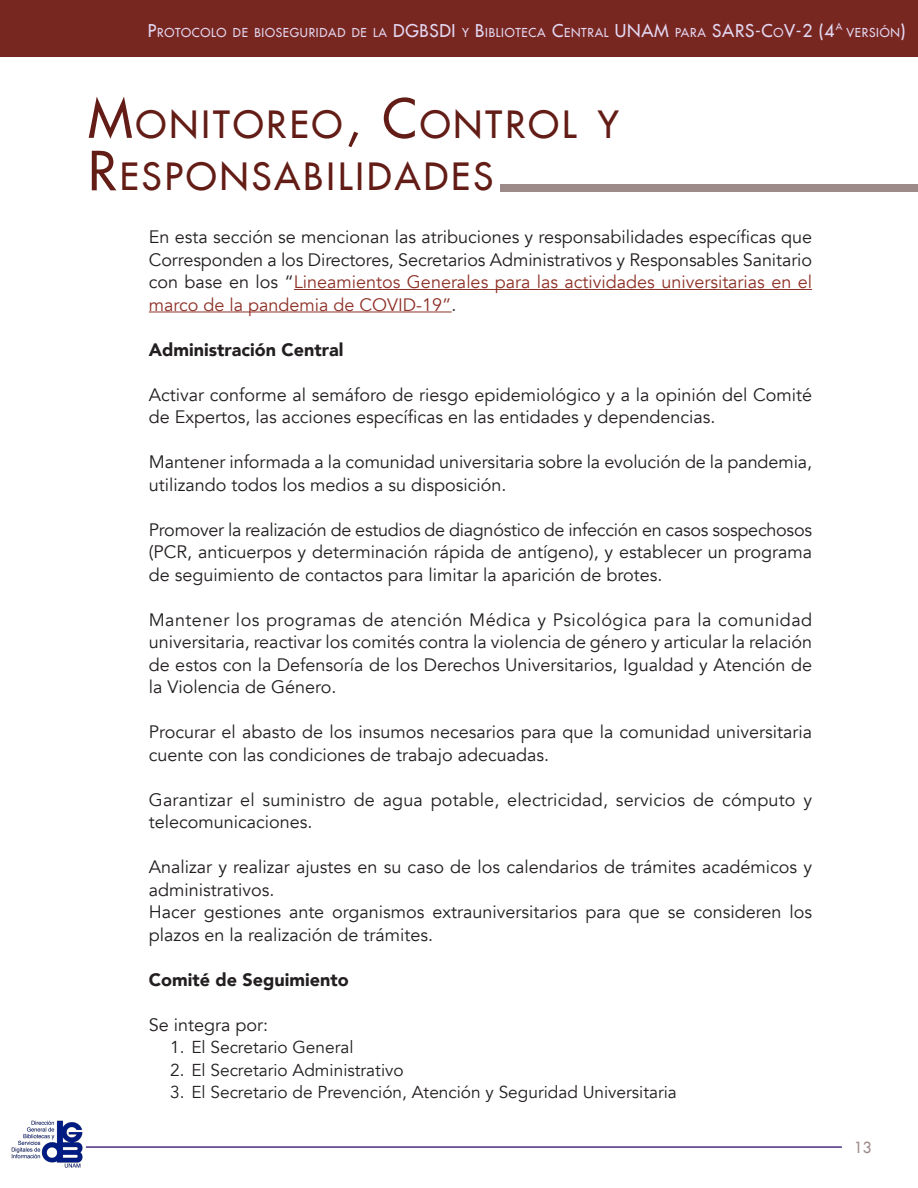
<style>
.page{position:relative;width:918px;height:1188px;background:#fff}
.page>*{position:absolute;margin:0;border:0;box-sizing:border-box;transform-origin:0 0}
.Titulo_Capitulo{font:36.75px "Futura LT";letter-spacing:.085em;color:#631d16}
.Cuerpo_de_texto{font:18px/22.5px "Avenir";color:#231f20}
.Cuerpo_de_texto-2{font:900 18px "Avenir";color:#231f20}
.t1{font:17.25px "Avenir";color:#231f20}
.t2{font:17.25px "Futura LT";color:#e3d7f2}
.t3{font:15px "Futura LT";color:#9c8b88}
.t4{font:12.15px "Futura LT";letter-spacing:.055em;color:#e3d7f2}
.t5{font:9.45px "Futura LT";color:#e3d7f2}
.s1{font-size:17.25px}
.s2{font-size:12.15px}
.s3{font-size:52.5px}
.s4{color:#8e3228}
</style>
<div class="page">
<hr style="left:86px;top:1146px;width:756px;height:2px;background:#492d80">
<img style="left:11px;top:1120px;width:72px;height:48px">
<div style="left:0;top:0;width:918px;height:56px;background:#782720"></div>
<hr style="left:294px;top:289px;width:518px;height:1px;background:#8e3228">
<hr style="left:149px;top:312px;width:303px;height:1px;background:#8e3228">
<div style="left:501px;top:184px;width:417px;height:7px;background:#9c8b88"></div>
<p class="t5" style="left:836px;top:21px;width:8px">A</p>
<p class="t4" style="left:148px;top:25px;width:257px"><span class="s1">P</span>ROTOCOLO DE BIOSEGURIDAD DE LA <span class="s1">DGBSDI</span></p>
<p class="t4" style="left:462px;top:25px;width:167px">Y <span class="s1">B</span>IBLIOTECA <span class="s1">C</span>ENTRAL <span class="s1">UNA</span></p>
<p class="t2" style="left:654px;top:20px;width:70px">M <span class="s2">PARA</span> SARS</p>
<p class="t2" style="left:755px;top:20px;width:152px">-C<span class="s2">O</span>V-2 (4 <span class="s2">VERSIÓN</span>)</p>
<p class="Titulo_Capitulo" style="left:88px;top:100px;width:532px"><span class="s3">M</span>ONITOREO<span class="s3">, C</span>ONTROL Y</p>
<p class="Titulo_Capitulo" style="left:88px;top:153px;width:407px"><span class="s3">R</span>ESPONSABILIDADES</p>
<p class="Cuerpo_de_texto" style="left:149px;top:226px;width:665px;text-align:justify">En esta sección se mencionan las atribuciones y responsabilidades específicas que Corresponden a los Directores, Secretarios Administrativos y Responsables Sanitario con base en los “<span class="s4">Lineamientos Generales para las actividades universitarias en el marco de la pandemia de COVID-19”</span>.</p>
<p class="Cuerpo_de_texto-2" style="left:149px;top:334px;width:196px">Administración Central</p>
<p class="Cuerpo_de_texto" style="left:149px;top:384px;width:665px">Activar conforme al semáforo de riesgo epidemiológico y a la opinión del Comité de Expertos, las acciones específicas en las entidades y dependencias.</p>
<p class="Cuerpo_de_texto" style="left:149px;top:451px;width:665px">Mantener informada a la comunidad universitaria sobre la evolución de la pandemia, utilizando todos los medios a su disposición.</p>
<p class="Cuerpo_de_texto" style="left:149px;top:519px;width:665px;text-align:justify">Promover la realización de estudios de diagnóstico de infección en casos sospechosos (PCR, anticuerpos y determinación rápida de antígeno), y establecer un programa de seguimiento de contactos para limitar la aparición de brotes.</p>
<p class="Cuerpo_de_texto" style="left:149px;top:609px;width:665px;text-align:justify">Mantener los programas de atención Médica y Psicológica para la comunidad universitaria, reactivar los comités contra la violencia de género y articular la relación de estos con la Defensoría de los Derechos Universitarios, Igualdad y Atención de la Violencia de Género.</p>
<p class="Cuerpo_de_texto" style="left:149px;top:721px;width:665px">Procurar el abasto de los insumos necesarios para que la comunidad universitaria cuente con las condiciones de trabajo adecuadas.</p>
<p class="Cuerpo_de_texto" style="left:149px;top:789px;width:665px">Garantizar el suministro de agua potable, electricidad, servicios de cómputo y telecomunicaciones.</p>
<p class="Cuerpo_de_texto" style="left:149px;top:856px;width:665px">Analizar y realizar ajustes en su caso de los calendarios de trámites académicos y administrativos.</p>
<p class="Cuerpo_de_texto" style="left:149px;top:901px;width:665px">Hacer gestiones ante organismos extrauniversitarios para que se consideren los plazos en la realización de trámites.</p>
<p class="Cuerpo_de_texto-2" style="left:149px;top:964px;width:201px">Comité de Seguimiento</p>
<p class="Cuerpo_de_texto" style="left:149px;top:1014px;width:121px">Se integra por:</p>
<p class="t1" style="left:170px;top:1037px;width:185px">1. El Secretario General</p>
<p class="t1" style="left:170px;top:1059px;width:235px">2. El Secretario Administrativo</p>
<p class="t1" style="left:170px;top:1082px;width:508px">3. El Secretario de Prevención, Atención y Seguridad Universitaria</p>
<p class="t3" style="left:854px;top:1138px;width:19px">13</p>
</div>
